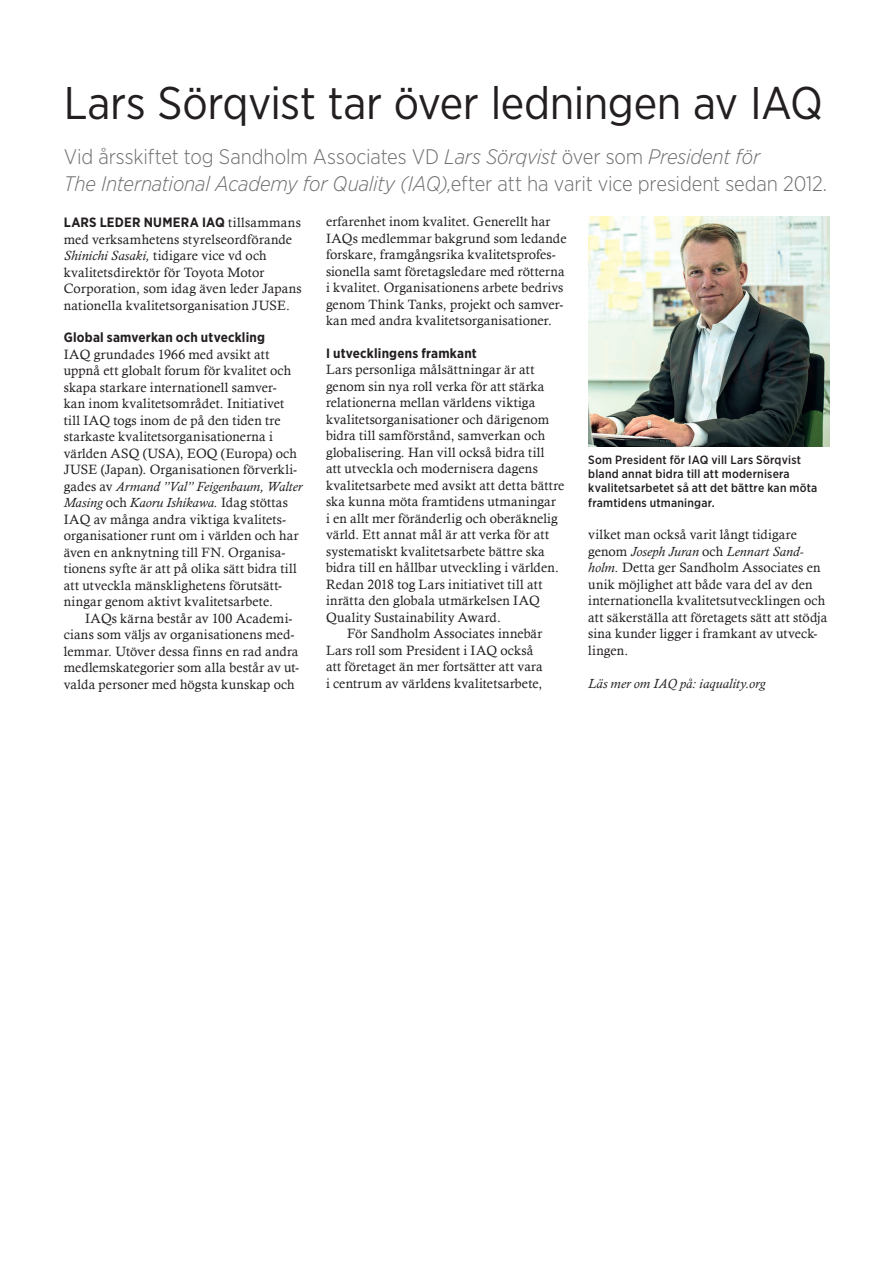
<style>
.page{position:relative;width:893px;height:1263px;background:#fff}
.page>*{position:absolute;margin:0;border:0;box-sizing:border-box;transform-origin:0 0}
.t1{font:45.75px "Gotham Narrow";letter-spacing:-.01em;color:#231f20}
.t2{font:300 21px/27px "Gotham Narrow";letter-spacing:-.005em;color:#6c6d70}
.t3{font:13.5px/16.5px "Calisto";letter-spacing:.01em;color:#231f20}
.t4{font:700 13.5px "Gotham Narrow";letter-spacing:.015em;color:#231f20}
.t5{font:italic 13.5px "Calisto";letter-spacing:.01em;color:#231f20}
.t6{font:500 12px/14.4px "Gotham Narrow";letter-spacing:.015em;color:#231f20}
.s1{font-style:italic}
.s2{font-family:"Calisto";font-weight:400}
</style>
<div class="page">
<img style="left:588px;top:217px;width:241px;height:229px">
<h1 class="t1" style="left:64px;top:75px;width:761px">Lars Sörqvist tar över ledningen av IAQ</h1>
<h2 class="t2" style="left:64px;top:142px;width:765px">Vid årsskiftet tog Sandholm Associates VD <span class="s1">Lars Sörqvist</span> över som <span class="s1">President för<br>The International Academy for Quality (IAQ),</span>efter att ha varit vice president sedan 2012.</h2>
<p class="t4" style="left:64px;top:214px;width:239px">LARS LEDER NUMERA IAQ <span class="s2">tillsammans</span></p>
<p class="t3" style="left:64px;top:231px;width:240px">med verksamhetens styrelseordförande <span class="s1">Shinichi Sasaki,</span> tidigare vice vd och kvalitetsdirektör för Toyota Motor Corporation, som idag även leder Japans nationella kvalitetsorganisation JUSE.</p>
<p class="t4" style="left:64px;top:329px;width:203px">Global samverkan och utveckling</p>
<p class="t3" style="left:64px;top:346px;width:240px">IAQ grundades 1966 med avsikt att uppnå ett globalt forum för kvalitet och skapa starkare internationell samver-<br>kan inom kvalitetsområdet. Initiativet till IAQ togs inom de på den tiden tre starkaste kvalitetsorganisationerna i världen ASQ (USA), EOQ (Europa) och JUSE (Japan). Organisationen förverkli&shy;gades av <span class="s1">Armand ”Val” Feigenbaum, Walter Masing</span> och <span class="s1">Kaoru Ishikawa.</span> Idag stöttas IAQ av många andra viktiga kvalitets&shy;organisationer runt om i världen och har även en anknytning till FN. Organisa&shy;tionens syfte är att på olika sätt bidra till att utveckla mänsklighetens förutsätt&shy;ningar genom aktivt kvalitetsarbete.</p>
<p class="t3" style="left:64px;top:610px;width:237px;text-indent:21px">IAQs kärna består av 100 Academi&shy;cians som väljs av organisationens med&shy;lemmar. Utöver dessa finns en rad andra medlemskategorier som alla består av ut&shy;valda personer med högsta kunskap och</p>
<p class="t3" style="left:326px;top:213px;width:242px">erfarenhet inom kvalitet. Generellt har IAQs medlemmar bakgrund som ledande forskare, framgångsrika kvalitetsprofes&shy;sionella samt företagsledare med rötterna i kvalitet. Organisationens arbete bedrivs genom Think Tanks, projekt och samver&shy;kan med andra kvalitetsorganisationer.</p>
<p class="t4" style="left:326px;top:344px;width:152px">I utvecklingens framkant</p>
<p class="t3" style="left:326px;top:361px;width:210px">Lars personliga målsättningar är att</p>
<p class="t3" style="left:326px;top:378px;width:220px">genom sin nya roll verka för att stärka</p>
<p class="t3" style="left:326px;top:394px;width:211px">relationerna mellan världens viktiga</p>
<p class="t3" style="left:326px;top:411px;width:225px">kvalitetsorganisationer och därigenom</p>
<p class="t3" style="left:326px;top:427px;width:221px">bidra till samförstånd, samverkan och</p>
<p class="t3" style="left:326px;top:444px;width:220px">globalisering. Han vill också bidra till</p>
<p class="t3" style="left:326px;top:460px;width:213px">att utveckla och modernisera dagens</p>
<p class="t3" style="left:326px;top:477px;width:240px">kvalitetsarbete med avsikt att detta bättre</p>
<p class="t3" style="left:326px;top:493px;width:232px">ska kunna möta framtidens utmaningar</p>
<p class="t3" style="left:326px;top:510px;width:233px">i en allt mer föränderlig och oberäknelig</p>
<p class="t3" style="left:326px;top:526px;width:225px">värld. Ett annat mål är att verka för att</p>
<p class="t3" style="left:326px;top:543px;width:220px">systematiskt kvalitetsarbete bättre ska</p>
<p class="t3" style="left:326px;top:559px;width:234px">bidra till en hållbar utveckling i världen.</p>
<p class="t3" style="left:326px;top:576px;width:218px">Redan 2018 tog Lars initiativet till att</p>
<p class="t3" style="left:326px;top:592px;width:215px">inrätta den globala utmärkelsen IAQ</p>
<p class="t3" style="left:326px;top:609px;width:176px">Quality Sustainability Award.</p>
<p class="t3" style="left:347px;top:625px;width:197px">För Sandholm Associates innebär</p>
<p class="t3" style="left:326px;top:642px;width:209px">Lars roll som President i IAQ också</p>
<p class="t3" style="left:326px;top:658px;width:218px">att företaget än mer fortsätter att vara</p>
<p class="t3" style="left:326px;top:675px;width:218px">i centrum av världens kvalitetsarbete,</p>
<p class="t6" style="left:588px;top:452px;width:231px">Som President för IAQ vill Lars Sörqvist bland annat bidra till att modernisera kvalitetsarbetet så att det bättre kan möta framtidens utmaningar.</p>
<p class="t3" style="left:588px;top:526px;width:241px">vilket man också varit långt tidigare genom <span class="s1">Joseph Juran</span> och <span class="s1">Lennart Sand&shy;holm.</span> Detta ger Sandholm Associates en unik möjlighet att både vara del av den internationella kvalitetsutvecklingen och att säkerställa att företagets sätt att stödja sina kunder ligger i framkant av utveck&shy;lingen.</p>
<p class="t5" style="left:588px;top:675px;width:179px">Läs mer om IAQ på: iaquality.org</p>
</div>
